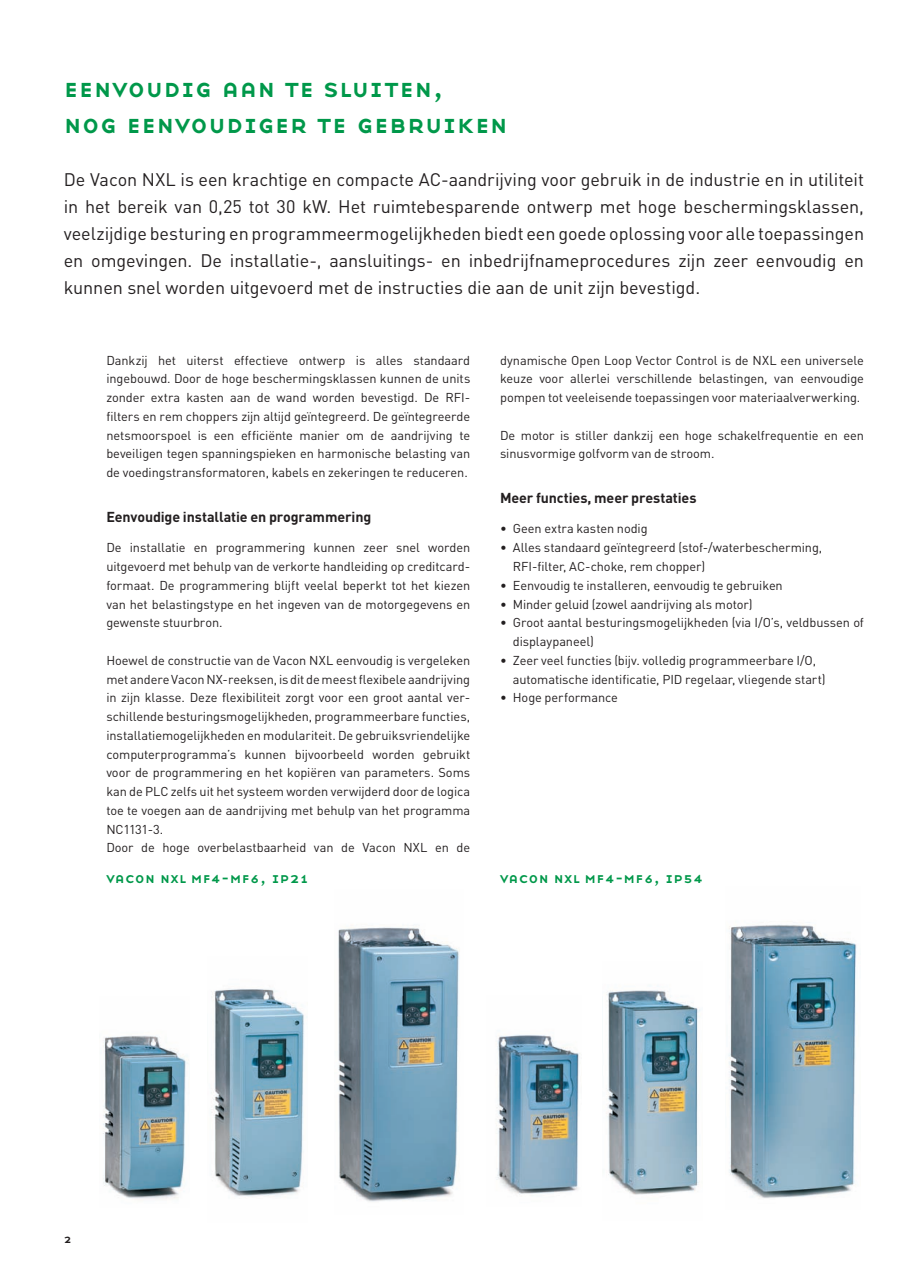
<style>
.page{position:relative;width:915px;height:1276px;background:#fff}
.page>*{position:absolute;margin:0;border:0;box-sizing:border-box;transform-origin:0 0}
.t1{font:27px/36px "Base Nine SC";color:#00984a}
.t2{font:18px/27px "DIN";color:#231f20;text-align:justify}
.t3{font:15px "Base Nine SC";letter-spacing:.01em;color:#00984a}
.t4{font:700 14.25px "DIN";letter-spacing:-.01em;color:#231f20}
.t5{font:12.75px/18.8px "DIN";letter-spacing:-.005em;color:#231f20}
.t6{font:12px "Base Nine SC";color:#231f20}
</style>
<div class="page">
<img style="left:606px;top:990px;width:94px;height:205px">
<img style="left:497px;top:1035px;width:83px;height:159px">
<img style="left:338px;top:924px;width:122px;height:278px">
<img style="left:211px;top:989px;width:93px;height:208px">
<img style="left:103px;top:1035px;width:85px;height:164px">
<img style="left:728px;top:922px;width:129px;height:277px">
<h1 class="t1" style="left:64px;top:70px;width:445px">eenvoudig aan te sluiten,<br>nog eenvoudiger te gebruiken</h1>
<p class="t2" style="left:64px;top:168px;width:801px">De Vacon NXL is een krachtige en compacte AC-aandrijving voor gebruik in de industrie en in utiliteit in het bereik van 0,25 tot 30 kW. Het ruimtebesparende ontwerp met hoge beschermingsklassen, veelzijdige besturing en programmeermogelijkheden biedt een goede oplossing voor alle toepassingen en omgevingen. De installatie-, aansluitings- en inbedrijfnameprocedures zijn zeer eenvoudig en kunnen snel worden uitgevoerd met de instructies die aan de unit zijn bevestigd.</p>
<p class="t5" style="left:106px;top:352px;width:365px;text-align:justify">Dankzij het uiterst effectieve ontwerp is alles standaard ingebouwd. Door de hoge beschermingsklassen kunnen de units zonder extra kasten aan de wand worden bevestigd. De RFI&shy;filters en rem choppers zijn altijd geïntegreerd. De geïntegreerde netsmoorspoel is een efficiënte manier om de aandrijving te beveiligen tegen spanningspieken en harmonische belasting van de voedingstransformatoren, kabels en zekeringen te reduceren.</p>
<p class="t4" style="left:106px;top:512px;width:266px">Eenvoudige installatie en programmering</p>
<p class="t5" style="left:106px;top:539px;width:365px;text-align:justify">De installatie en programmering kunnen zeer snel worden uitgevoerd met behulp van de verkorte handleiding op creditcard&shy;formaat. De programmering blijft veelal beperkt tot het kiezen van het belastingstype en het ingeven van de motorgegevens en gewenste stuurbron.</p>
<p class="t5" style="left:106px;top:652px;width:365px">Hoewel de constructie van de Vacon NXL eenvoudig is vergeleken met andere Vacon NX-reeksen, is dit de meest flexibele aandrijving in zijn klasse. Deze flexibiliteit zorgt voor een groot aantal ver&shy;schillende besturingsmogelijkheden, programmeerbare functies, installatiemogelijkheden en modulariteit. De gebruiksvriendelijke computerprogramma’s kunnen bijvoorbeeld worden gebruikt voor de programmering en het kopiëren van parameters. Soms kan de PLC zelfs uit het systeem worden verwijderd door de logica toe te voegen aan de aandrijving met behulp van het programma NC1131-3.<br>Door de hoge overbelastbaarheid van de Vacon NXL en de</p>
<p class="t5" style="left:500px;top:352px;width:365px;text-align:justify">dynamische Open Loop Vector Control is de NXL een universele keuze voor allerlei verschillende belastingen, van eenvoudige pompen tot veeleisende toepassingen voor materiaalverwerking.</p>
<p class="t5" style="left:500px;top:427px;width:365px">De motor is stiller dankzij een hoge schakelfrequentie en een sinusvormige golfvorm van de stroom.</p>
<p class="t4" style="left:500px;top:493px;width:198px">Meer functies, meer prestaties</p>
<p class="t5" style="left:500px;top:521px;width:149px">• Geen extra kasten nodig</p>
<p class="t5" style="left:512px;top:539px;width:311px;text-indent:-13px">• Alles standaard geïntegreerd (stof-/waterbescherming,<br>RFI-filter, AC-choke, rem chopper)</p>
<p class="t5" style="left:500px;top:577px;width:284px">• Eenvoudig te installeren, eenvoudig te gebruiken</p>
<p class="t5" style="left:500px;top:596px;width:254px">• Minder geluid (zowel aandrijving als motor)</p>
<p class="t5" style="left:512px;top:614px;width:352px;text-indent:-13px">• Groot aantal besturingsmogelijkheden (via I/O’s, veldbussen of displaypaneel)</p>
<p class="t5" style="left:512px;top:652px;width:314px;text-indent:-13px">• Zeer veel functies (bijv. volledig programmeerbare I/O, automatische identificatie, PID regelaar, vliegende start)</p>
<p class="t5" style="left:500px;top:689px;width:119px">• Hoge performance</p>
<p class="t3" style="left:106px;top:868px;width:204px">vacon nxl mf4-mf6, ip21</p>
<p class="t3" style="left:500px;top:868px;width:205px">vacon nxl mf4-mf6, ip54</p>
<p class="t6" style="left:64px;top:1231px;width:10px">2</p>
</div>
